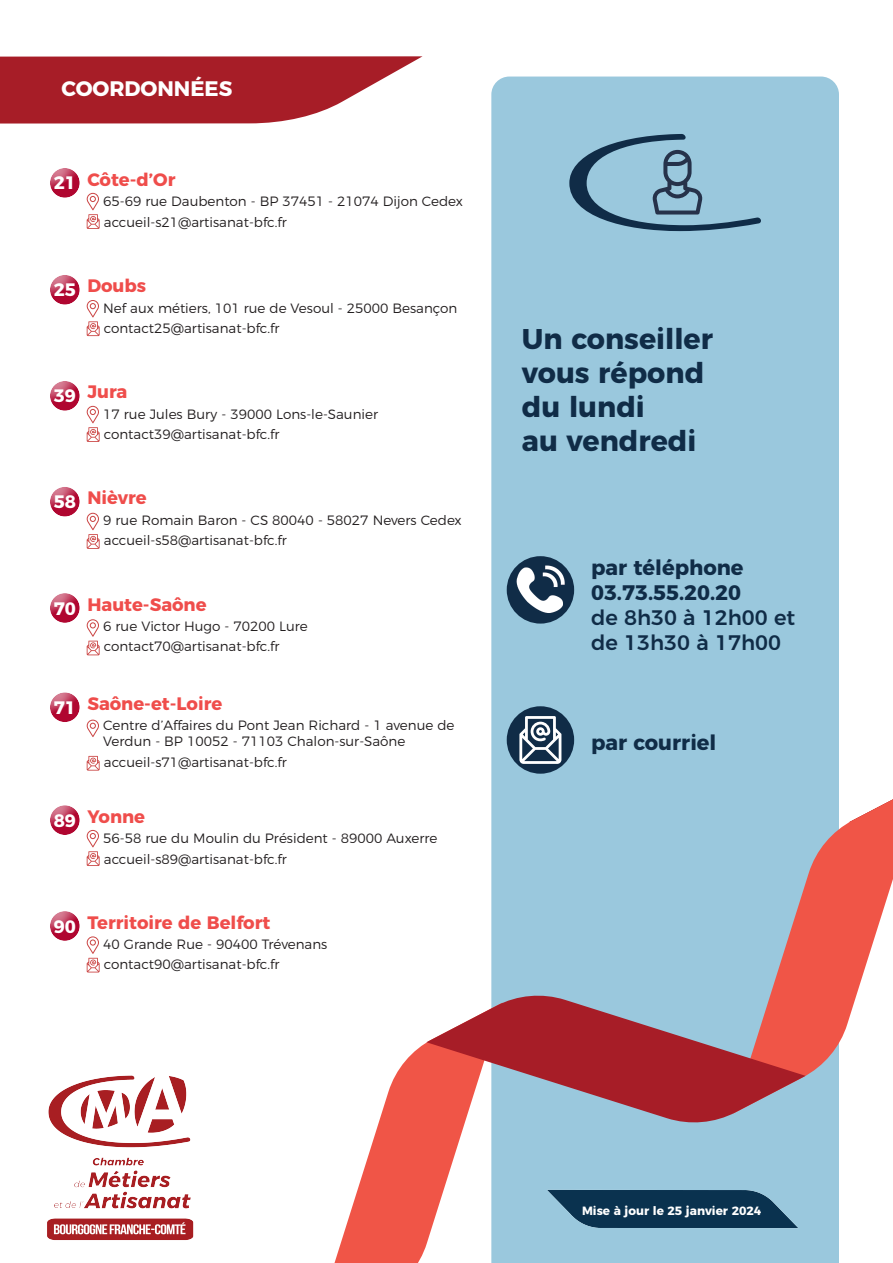
<style>
.page{position:relative;width:893px;height:1263px;background:#fff}
.page>*{position:absolute;margin:0;border:0;box-sizing:border-box;transform-origin:0 0}
.t1{font:700 28.5px/34.2px "Montserrat";color:#102c47}
.t2{font:700 21px/25.2px "Montserrat";color:#102c47}
.t3{font:500 21px/25.2px "Montserrat";color:#102c47}
.t4{font:700 21px "Montserrat";color:#fff}
.t5{font:700 18px "Montserrat";color:#ef4d4b}
.t6{font:300 13.5px/20.4px "Montserrat";color:#231f20}
.t7{font:700 12px "Montserrat";color:#fff}
.s1{color:#fff}
</style>
<div class="page">
<div style="left:491px;top:77px;width:348px;height:1186px;background:#9ac8dd"></div>
<svg style="left:733px;top:784px;width:160px;height:330px"></svg>
<svg style="left:334px;top:1043px;width:169px;height:220px"></svg>
<svg style="left:426px;top:993px;width:380px;height:132px;background:#b36b74"></svg>
<svg style="left:0;top:56px;width:423px;height:68px;background:#b54149"></svg>
<svg style="left:569px;top:134px;width:192px;height:97px;background:#7fa9bf"></svg>
<div style="left:507px;top:556px;width:67px;height:68px;background:#102c47;border-radius:50%"></div>
<img style="left:516px;top:565px;width:49px;height:50px">
<div style="left:507px;top:706px;width:67px;height:68px;background:#102c47;border-radius:50%"></div>
<svg style="left:519px;top:716px;width:42px;height:48px"></svg>
<img style="left:47px;top:1075px;width:147px;height:165px">
<img style="left:519px;top:1184px;width:292px;height:50px">
<svg style="left:50px;top:168px;width:30px;height:30px"></svg>
<div style="left:49px;top:166px;width:33px;height:27px;background:#fff;opacity:.75"></div>
<svg style="left:50px;top:275px;width:30px;height:30px"></svg>
<div style="left:49px;top:273px;width:33px;height:27px;background:#fff;opacity:.75"></div>
<svg style="left:50px;top:381px;width:30px;height:30px"></svg>
<div style="left:49px;top:379px;width:33px;height:27px;background:#fff;opacity:.75"></div>
<svg style="left:50px;top:487px;width:30px;height:30px"></svg>
<div style="left:49px;top:485px;width:33px;height:26px;background:#fff;opacity:.75"></div>
<svg style="left:50px;top:593px;width:30px;height:30px"></svg>
<div style="left:49px;top:591px;width:33px;height:27px;background:#fff;opacity:.75"></div>
<div style="left:50px;top:692px;width:30px;height:30px;background:#b00630;border-radius:50%"></div>
<div style="left:49px;top:690px;width:33px;height:27px;background:#fff;opacity:.75"></div>
<div style="left:50px;top:805px;width:30px;height:30px;background:#b00630;border-radius:50%"></div>
<div style="left:49px;top:803px;width:33px;height:27px;background:#fff;opacity:.75"></div>
<svg style="left:50px;top:911px;width:30px;height:30px"></svg>
<div style="left:49px;top:909px;width:33px;height:27px;background:#fff;opacity:.75"></div>
<svg style="left:87px;top:936px;width:13px;height:36px"></svg>
<svg style="left:87px;top:830px;width:13px;height:36px"></svg>
<svg style="left:87px;top:756px;width:13px;height:15px"></svg>
<svg style="left:87px;top:720px;width:12px;height:17px"></svg>
<svg style="left:87px;top:619px;width:13px;height:36px"></svg>
<svg style="left:87px;top:513px;width:13px;height:36px"></svg>
<svg style="left:87px;top:406px;width:13px;height:36px"></svg>
<svg style="left:87px;top:300px;width:13px;height:36px"></svg>
<svg style="left:87px;top:193px;width:13px;height:36px"></svg>
<h2 class="t4" style="left:62px;top:71px;width:172px">COORDONNÉES</h2>
<h3 class="t5" style="left:54px;top:165px;width:123px"><span class="s1">21</span> Côte-d’Or</h3>
<p class="t6" style="left:103px;top:190px;width:361px">65-69 rue Daubenton - BP 37451 - 21074 Dijon Cedex accueil-s21@artisanat-bfc.fr</p>
<h3 class="t5" style="left:54px;top:271px;width:94px"><span class="s1">25</span> Doubs</h3>
<p class="t6" style="left:103px;top:297px;width:356px">Nef aux métiers, 101 rue de Vesoul - 25000 Besançon contact25@artisanat-bfc.fr</p>
<h3 class="t5" style="left:54px;top:377px;width:75px"><span class="s1">39</span> Jura</h3>
<p class="t6" style="left:103px;top:403px;width:276px">17 rue Jules Bury - 39000 Lons-le-Saunier contact39@artisanat-bfc.fr</p>
<h3 class="t5" style="left:54px;top:483px;width:94px"><span class="s1">58</span> Nièvre</h3>
<p class="t6" style="left:103px;top:508px;width:360px">9 rue Romain Baron - CS 80040 - 58027 Nevers Cedex accueil-s58@artisanat-bfc.fr</p>
<h3 class="t5" style="left:54px;top:589px;width:154px"><span class="s1">70</span> Haute-Saône</h3>
<p class="t6" style="left:103px;top:615px;width:206px">6 rue Victor Hugo - 70200 Lure contact70@artisanat-bfc.fr</p>
<h3 class="t5" style="left:54px;top:689px;width:170px"><span class="s1">71</span> Saône-et-Loire</h3>
<p class="t6" style="left:103px;top:716px;width:353px;line-height:16.2px">Centre d’Affaires du Pont Jean Richard - 1 avenue de<br>Verdun - BP 10052 - 71103 Chalon-sur-Saône</p>
<p class="t6" style="left:104px;top:751px;width:185px">accueil-s71@artisanat-bfc.fr</p>
<h3 class="t5" style="left:54px;top:801px;width:93px"><span class="s1">89</span> Yonne</h3>
<p class="t6" style="left:103px;top:827px;width:336px">56-58 rue du Moulin du Président - 89000 Auxerre accueil-s89@artisanat-bfc.fr</p>
<h3 class="t5" style="left:54px;top:907px;width:218px"><span class="s1">90</span> Territoire de Belfort</h3>
<p class="t6" style="left:103px;top:933px;width:226px">40 Grande Rue - 90400 Trévenans contact90@artisanat-bfc.fr</p>
<h1 class="t1" style="left:522px;top:319px;width:193px">Un conseiller vous répond du lundi<br>au vendredi</h1>
<h2 class="t2" style="left:591px;top:553px;width:154px">par téléphone<br>03.73.55.20.20</h2>
<h2 class="t3" style="left:591px;top:603px;width:206px">de 8h30 à 12h00 et de 13h30 à 17h00</h2>
<h2 class="t2" style="left:591px;top:728px;width:127px">par courriel</h2>
<p class="t7" style="left:582px;top:1201px;width:181px">Mise à jour le 25 janvier 2024</p>
</div>
